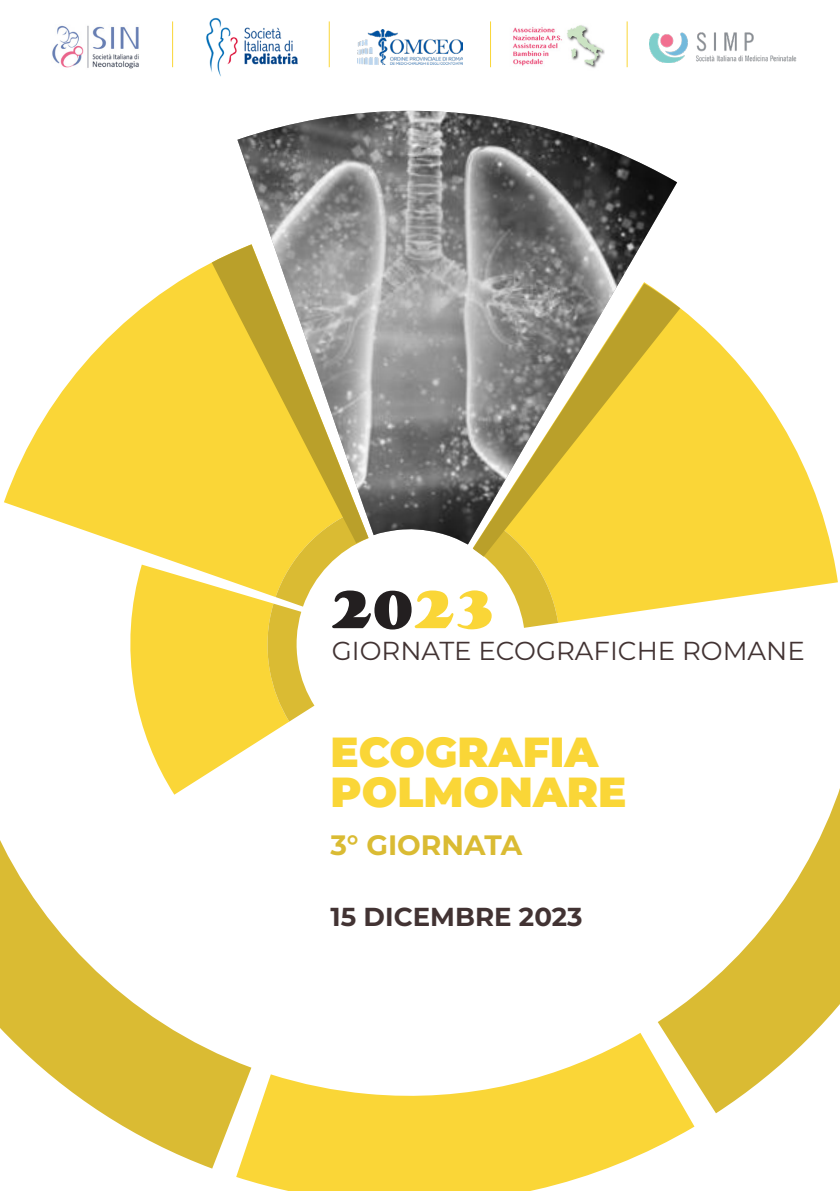
<style>
.page{position:relative;width:840px;height:1191px;background:#fff}
.page>*{position:absolute;margin:0;border:0;box-sizing:border-box;transform-origin:0 0}
.t1{font:50px "Goudy Stout";color:#231f20}
.t2{font:900 42px "Montserrat";color:#fad637}
.t3{font:700 28px "Montserrat";color:#dabb33}
.t4{font:26px "Montserrat";color:#423333}
.t5{font:700 26px "Montserrat";color:#423333}
.s1{color:#fad637}
</style>
<div class="page">
<img style="left:52px;top:25px;width:87px;height:44px">
<img style="left:206px;top:17px;width:92px;height:60px">
<img style="left:513px;top:25px;width:91px;height:43px">
<img style="left:357px;top:29px;width:105px;height:35px">
<hr style="left:172px;top:21px;width:1px;height:46px;background:#fad637">
<img style="left:649px;top:32px;width:148px;height:31px">
<hr style="left:328px;top:21px;width:1px;height:46px;background:#fad637">
<hr style="left:490px;top:21px;width:1px;height:46px;background:#fad637">
<hr style="left:626px;top:21px;width:1px;height:46px;background:#fad637">
<img style="left:237px;top:111px;width:439px;height:433px">
<svg style="left:490px;top:282px;width:347px;height:341px;fill:#fad637"></svg>
<svg style="left:483px;top:556px;width:74px;height:72px"></svg>
<svg style="left:657px;top:791px;width:182px;height:322px"></svg>
<svg style="left:0;top:840px;width:236px;height:328px"></svg>
<svg style="left:4px;top:262px;width:208px;height:284px;fill:#fad637"></svg>
<svg style="left:127px;top:510px;width:241px;height:284px"></svg>
<svg style="left:212px;top:244px;width:156px;height:299px;background:#d6c166"></svg>
<svg style="left:472px;top:283px;width:207px;height:273px;background:#c9b55f"></svg>
<svg style="left:236px;top:1032px;width:458px;height:159px;fill:#fad637"></svg>
<p class="t1" style="left:330px;top:577px;width:166px">20<span class="s1">23</span></p>
<p class="t4" style="left:331px;top:633px;width:474px">GIORNATE ECOGRAFICHE ROMANE</p>
<p class="t2" style="left:330px;top:723px;width:269px">ECOGRAFIA</p>
<p class="t2" style="left:330px;top:763px;width:297px">POLMONARE</p>
<p class="t3" style="left:330px;top:826px;width:193px">3° GIORNATA</p>
<p class="t5" style="left:330px;top:899px;width:253px">15 DICEMBRE 2023</p>
</div>
